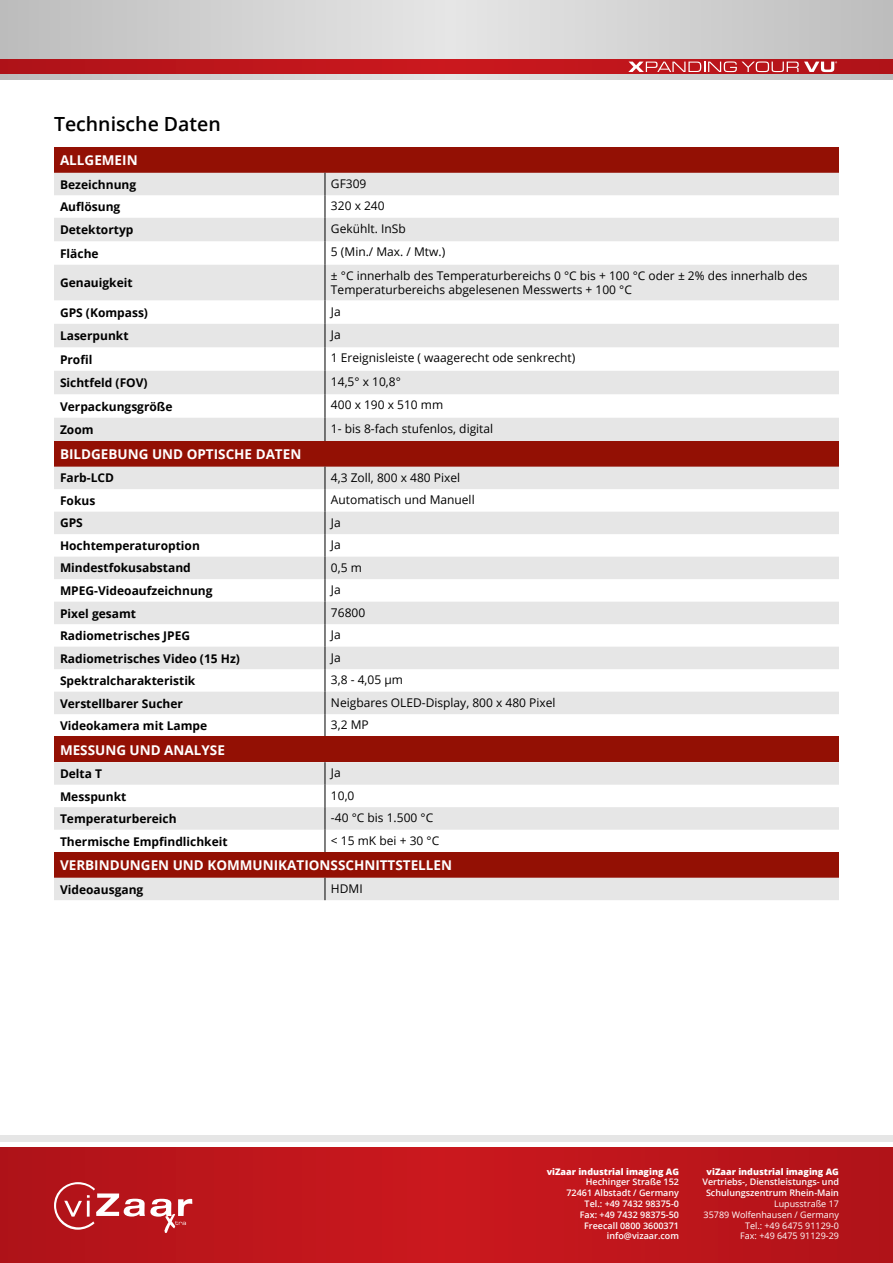
<style>
.page{position:relative;width:893px;height:1263px;background:#fff}
.page>*{position:absolute;margin:0;border:0;box-sizing:border-box;transform-origin:0 0}
.t1{font:600 19.5px "Open Sans";color:#000}
.t2{font:700 13.5px "Open Sans";color:#fff}
.t3{font:12px/14.4px "Open Sans";color:#000}
.t4{font:700 12px "Open Sans";color:#000}
.t5{font:600 9px/10.8px "Open Sans";color:#fff;text-align:right}
.t6{font:9px/10.8px "Open Sans";color:#fff;text-align:right}
.t7{font:800 9px "Open Sans";color:#fff}
</style>
<div class="page">
<div style="left:0;top:1147px;width:893px;height:116px;background:linear-gradient(to right,#bc151b,#be151b)"></div>
<svg style="left:0;top:0;width:893px;height:79px;background:#d0cece"></svg>
<div style="left:0;top:1135px;width:893px;height:6px;background:#e6e6e6"></div>
<svg style="left:0;top:60px;width:893px;height:14px;background:#bd151b"></svg>
<svg style="left:54px;top:1182px;width:138px;height:51px;background:#c44146"></svg>
<svg style="left:628px;top:61px;width:209px;height:11px;background:#cd575b"></svg>
<div style="left:54px;top:147px;width:785px;height:26px;background:#931004"></div>
<svg style="left:54px;top:173px;width:785px;height:268px;fill:#e6e6e6"></svg>
<svg style="left:325px;top:173px;width:1px;height:92px"></svg>
<hr style="left:325px;top:265px;width:1px;height:35px;background:#000">
<svg style="left:325px;top:300px;width:1px;height:141px"></svg>
<div style="left:54px;top:441px;width:785px;height:26px;background:#931004"></div>
<svg style="left:54px;top:467px;width:785px;height:247px;fill:#e6e6e6"></svg>
<svg style="left:325px;top:467px;width:1px;height:270px"></svg>
<div style="left:54px;top:737px;width:785px;height:25px;background:#931004"></div>
<svg style="left:54px;top:762px;width:785px;height:68px;fill:#e6e6e6"></svg>
<svg style="left:325px;top:762px;width:1px;height:90px"></svg>
<div style="left:54px;top:852px;width:785px;height:26px;background:#931004"></div>
<div style="left:54px;top:878px;width:785px;height:22px;background:#e6e6e6"></div>
<p class="t1" style="left:54px;top:110px;width:168px">Technische Daten</p>
<p class="t2" style="left:60px;top:151px;width:79px">ALLGEMEIN</p>
<p class="t4" style="left:60px;top:176px;width:78px">Bezeichnung</p>
<p class="t3" style="left:331px;top:176px;width:37px">GF309</p>
<p class="t4" style="left:60px;top:198px;width:62px">Auflösung</p>
<p class="t3" style="left:331px;top:199px;width:55px">320 x 240</p>
<p class="t4" style="left:60px;top:221px;width:75px">Detektortyp</p>
<p class="t3" style="left:331px;top:221px;width:76px">Gekühlt. InSb</p>
<p class="t4" style="left:60px;top:245px;width:40px">Fläche</p>
<p class="t3" style="left:331px;top:245px;width:116px">5 (Min./ Max. / Mtw.)</p>
<p class="t4" style="left:60px;top:274px;width:74px">Genauigkeit</p>
<p class="t3" style="left:331px;top:268px;width:478px">± °C innerhalb des Temperaturbereichs 0 °C bis + 100 °C oder ± 2% des innerhalb des<br>Temperaturbereichs abgelesenen Messwerts + 100 °C</p>
<p class="t4" style="left:60px;top:304px;width:90px">GPS (Kompass)</p>
<p class="t3" style="left:331px;top:304px;width:11px">Ja</p>
<p class="t4" style="left:60px;top:327px;width:70px">Laserpunkt</p>
<p class="t3" style="left:331px;top:327px;width:11px">Ja</p>
<p class="t4" style="left:60px;top:351px;width:34px">Profil</p>
<p class="t3" style="left:331px;top:351px;width:246px">1 Ereignisleiste ( waagerecht ode senkrecht)</p>
<p class="t4" style="left:60px;top:374px;width:89px">Sichtfeld (FOV)</p>
<p class="t3" style="left:331px;top:374px;width:71px">14,5° x 10,8°</p>
<p class="t4" style="left:60px;top:398px;width:114px">Verpackungsgröße</p>
<p class="t3" style="left:331px;top:398px;width:114px">400 x 190 x 510 mm</p>
<p class="t4" style="left:60px;top:421px;width:35px">Zoom</p>
<p class="t3" style="left:331px;top:421px;width:164px">1- bis 8-fach stufenlos, digital</p>
<p class="t2" style="left:60px;top:445px;width:243px">BILDGEBUNG UND OPTISCHE DATEN</p>
<p class="t4" style="left:60px;top:470px;width:56px">Farb-LCD</p>
<p class="t3" style="left:331px;top:470px;width:131px">4,3 Zoll, 800 x 480 Pixel</p>
<p class="t4" style="left:60px;top:492px;width:37px">Fokus</p>
<p class="t3" style="left:331px;top:492px;width:145px">Automatisch und Manuell</p>
<p class="t4" style="left:60px;top:515px;width:24px">GPS</p>
<p class="t3" style="left:331px;top:515px;width:11px">Ja</p>
<p class="t4" style="left:60px;top:537px;width:141px">Hochtemperaturoption</p>
<p class="t3" style="left:331px;top:537px;width:11px">Ja</p>
<p class="t4" style="left:60px;top:560px;width:132px">Mindestfokusabstand</p>
<p class="t3" style="left:331px;top:560px;width:32px">0,5 m</p>
<p class="t4" style="left:60px;top:582px;width:154px">MPEG-Videoaufzeichnung</p>
<p class="t3" style="left:331px;top:582px;width:11px">Ja</p>
<p class="t4" style="left:60px;top:605px;width:78px">Pixel gesamt</p>
<p class="t3" style="left:331px;top:605px;width:36px">76800</p>
<p class="t4" style="left:60px;top:627px;width:132px">Radiometrisches JPEG</p>
<p class="t3" style="left:331px;top:627px;width:11px">Ja</p>
<p class="t4" style="left:60px;top:650px;width:181px">Radiometrisches Video (15 Hz)</p>
<p class="t3" style="left:331px;top:650px;width:11px">Ja</p>
<p class="t4" style="left:60px;top:672px;width:137px">Spektralcharakteristik</p>
<p class="t3" style="left:331px;top:672px;width:74px">3,8 - 4,05 µm</p>
<p class="t4" style="left:60px;top:695px;width:124px">Verstellbarer Sucher</p>
<p class="t3" style="left:331px;top:695px;width:226px">Neigbares OLED-Display, 800 x 480 Pixel</p>
<p class="t4" style="left:60px;top:717px;width:149px">Videokamera mit Lampe</p>
<p class="t3" style="left:331px;top:717px;width:39px">3,2 MP</p>
<p class="t2" style="left:60px;top:740px;width:166px">MESSUNG UND ANALYSE</p>
<p class="t4" style="left:60px;top:765px;width:44px">Delta T</p>
<p class="t3" style="left:331px;top:765px;width:11px">Ja</p>
<p class="t4" style="left:60px;top:788px;width:68px">Messpunkt</p>
<p class="t3" style="left:331px;top:788px;width:25px">10,0</p>
<p class="t4" style="left:60px;top:810px;width:118px">Temperaturbereich</p>
<p class="t3" style="left:331px;top:810px;width:104px">-40 °C bis 1.500 °C</p>
<p class="t4" style="left:60px;top:833px;width:169px">Thermische Empfindlichkeit</p>
<p class="t3" style="left:331px;top:833px;width:110px">&lt; 15 mK bei + 30 °C</p>
<p class="t2" style="left:60px;top:856px;width:394px">VERBINDUNGEN UND KOMMUNIKATIONSSCHNITTSTELLEN</p>
<p class="t4" style="left:60px;top:881px;width:85px">Videoausgang</p>
<p class="t3" style="left:331px;top:881px;width:33px">HDMI</p>
<p class="t7" style="left:547px;top:1164px;width:134px">viZaar industrial imaging AG</p>
<p class="t5" style="left:566px;top:1176px;width:114px">Hechinger Straße 152<br>72461 Albstadt / Germany<br>Tel.: +49 7432 98375-0<br>Fax: +49 7432 98375-50<br>Freecall 0800 3600371 info@vizaar.com</p>
<p class="t7" style="left:707px;top:1164px;width:134px">viZaar industrial imaging AG</p>
<p class="t5" style="left:702px;top:1176px;width:138px;text-align:center">Vertriebs-, Dienstleistungs- und<br>Schulungszentrum Rhein-Main</p>
<p class="t6" style="left:704px;top:1198px;width:137px">Lupusstraße 17<br>35789 Wolfenhausen / Germany<br>Tel.: +49 6475 91129-0<br>Fax: +49 6475 91129-29</p>
</div>
